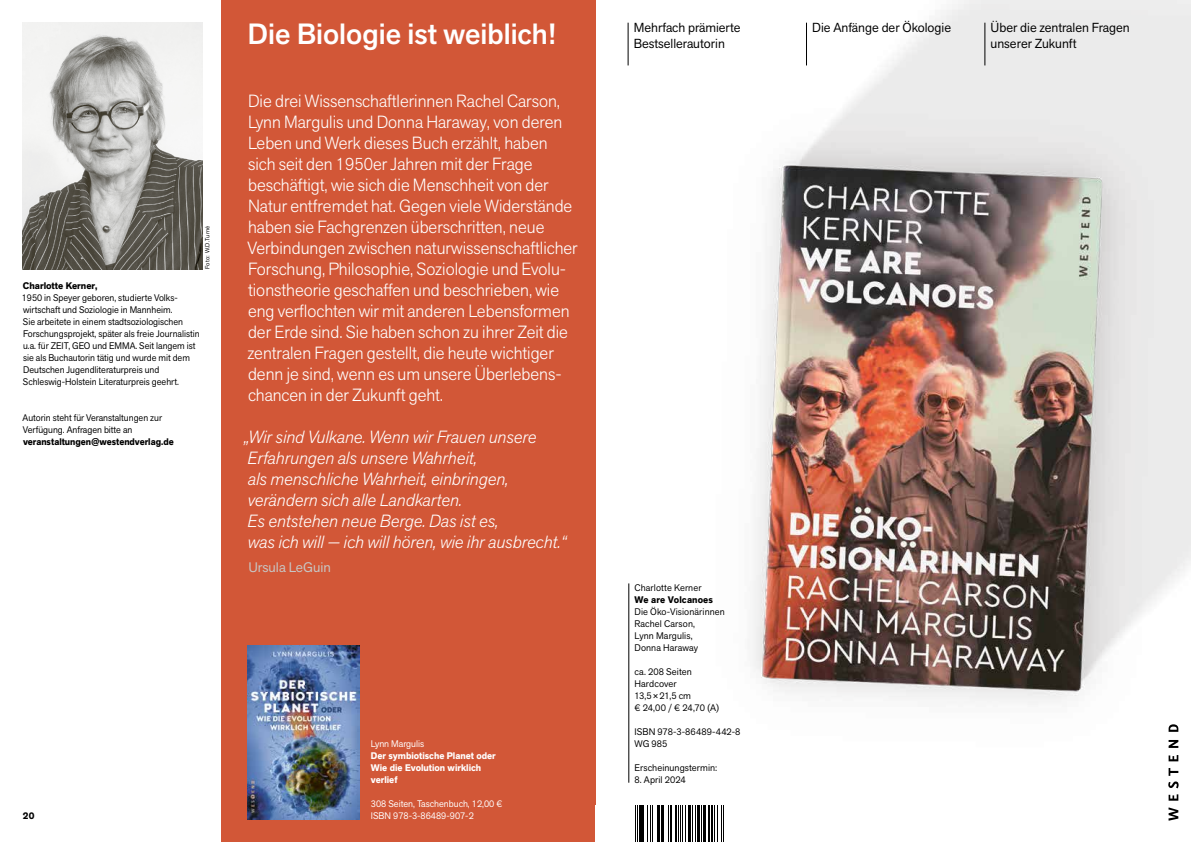
<style>
.page{position:relative;width:1191px;height:842px;background:#fff}
.page>*{position:absolute;margin:0;border:0;box-sizing:border-box;transform-origin:0 0}
.t1{font:500 29px "Akzid Grtsk Next";color:#fff}
.t2{font:300 17.5px/21px "Akzid Grtsk Next";color:#fff}
.t3{font:italic 300 17.5px/21px "Akzid Grtsk Next";color:#fff}
.t4{font:13.7px "Akzid Grtsk Next";color:#c7c7c5}
.t5{font:13px/15.6px "Akzid Grtsk Next";color:#000}
.t6{font:9.5px/12px "Akzid Grtsk Next";color:#000}
.t7{font:700 9.5px "Akzid Grtsk Next";color:#000}
.t8{font:9.5px "Akzid Grtsk Next";color:#fff}
.t9{font:700 9.5px/12px "Akzid Grtsk Next";color:#fff}
.t10{font:6px "Akzid Grtsk Next";letter-spacing:.05em;color:#000}
</style>
<div class="page">
<img style="left:595px;top:0;width:596px;height:819px">
<div style="left:221px;top:0;width:374px;height:842px;background:#d25737"></div>
<hr style="left:628px;top:583px;width:1px;height:200px;background:#000">
<img style="left:23px;top:23px;width:180px;height:246px">
<div style="left:595px;top:805px;width:170px;height:37px;background:#fff"></div>
<hr style="left:635px;top:805px;width:1px;height:37px;background:#000">
<hr style="left:637px;top:805px;width:1px;height:37px;background:#000">
<hr style="left:639px;top:805px;width:2px;height:37px;background:#000">
<hr style="left:642px;top:805px;width:2px;height:37px;background:#000">
<hr style="left:647px;top:805px;width:1px;height:37px;background:#000">
<hr style="left:650px;top:805px;width:1px;height:37px;background:#000">
<hr style="left:652px;top:805px;width:1px;height:37px;background:#000">
<hr style="left:656px;top:805px;width:1px;height:37px;background:#000">
<hr style="left:658px;top:805px;width:2px;height:37px;background:#000">
<hr style="left:661px;top:805px;width:3px;height:37px;background:#000">
<hr style="left:668px;top:805px;width:1px;height:37px;background:#000">
<hr style="left:669px;top:805px;width:1px;height:37px;background:#000">
<hr style="left:671px;top:805px;width:1px;height:37px;background:#000">
<hr style="left:675px;top:805px;width:2px;height:37px;background:#000">
<hr style="left:678px;top:805px;width:1px;height:37px;background:#000">
<hr style="left:680px;top:805px;width:1px;height:37px;background:#000">
<hr style="left:682px;top:805px;width:1px;height:37px;background:#000">
<hr style="left:684px;top:805px;width:1px;height:37px;background:#000">
<hr style="left:688px;top:805px;width:3px;height:37px;background:#000">
<hr style="left:692px;top:805px;width:1px;height:37px;background:#000">
<hr style="left:695px;top:805px;width:1px;height:37px;background:#000">
<hr style="left:696px;top:805px;width:3px;height:37px;background:#000">
<hr style="left:701px;top:805px;width:1px;height:37px;background:#000">
<hr style="left:703px;top:805px;width:3px;height:37px;background:#000">
<hr style="left:708px;top:805px;width:2px;height:37px;background:#000">
<hr style="left:710px;top:805px;width:2px;height:37px;background:#000">
<hr style="left:714px;top:805px;width:1px;height:37px;background:#000">
<hr style="left:717px;top:805px;width:1px;height:37px;background:#000">
<hr style="left:721px;top:805px;width:1px;height:37px;background:#000">
<hr style="left:723px;top:805px;width:1px;height:37px;background:#000">
<img style="left:247px;top:645px;width:112px;height:174px">
<svg style="left:1168px;top:724px;width:10px;height:97px"></svg>
<hr style="left:627px;top:23px;width:1px;height:42px;background:#000">
<hr style="left:806px;top:23px;width:1px;height:42px;background:#000">
<hr style="left:984px;top:23px;width:1px;height:42px;background:#000">
<p class="t10" style="left:203px;top:269px;width:45px;rotate:-90deg">Foto: W.D.Turné</p>
<p class="t7" style="left:23px;top:280px;width:76px">Charlotte Kerner,</p>
<p class="t6" style="left:22px;top:292px;width:179px">1950 in Speyer geboren, studierte Volks&shy;wirtschaft und Soziologie in Mannheim.<br>Sie arbeitete in einem stadtsoziologischen Forschungsprojekt, später als freie Journalistin u.a. für ZEIT, GEO und EMMA. Seit langem ist sie als Buchautorin tätig und wurde mit dem Deutschen Jugendliteraturpreis und Schleswig-Holstein Literaturpreis geehrt.</p>
<p class="t6" style="left:23px;top:412px;width:141px">Autorin steht für Veranstaltungen zur<br>Verfügung. Anfragen bitte an</p>
<p class="t7" style="left:23px;top:436px;width:152px">veranstaltungen@westendverlag.de</p>
<h1 class="t1" style="left:248px;top:15px;width:309px">Die Biologie ist weiblich!</h1>
<p class="t2" style="left:247px;top:91px;width:332px">Die drei Wissenschaftlerinnen Rachel Carson, Lynn Margulis und Donna Haraway, von deren Leben und Werk dieses Buch erzählt, haben sich seit den 1950er Jahren mit der Frage beschäftigt, wie sich die Menschheit von der Natur entfremdet hat. Gegen viele Widerstände haben sie Fachgrenzen überschritten, neue Verbindungen zwischen naturwissenschaftlicher Forschung, Philosophie, Soziologie und Evolu&shy;tionstheorie geschaffen und beschrieben, wie eng verflochten wir mit anderen Lebensformen der Erde sind. Sie haben schon zu ihrer Zeit die zentralen Fragen gestellt, die heute wichtiger denn je sind, wenn es um unsere Überlebens&shy;chancen in der Zukunft geht.</p>
<p class="t3" style="left:244px;top:427px;width:324px">„Wir sind Vulkane. Wenn wir Frauen unsere Erfahrungen als unsere Wahrheit,<br>als menschliche Wahrheit, einbringen, verändern sich alle Landkarten.<br>Es entstehen neue Berge. Das ist es,<br>was ich will — ich will hören, wie ihr ausbrecht.“</p>
<p class="t4" style="left:248px;top:558px;width:84px">Ursula LeGuin</p>
<p class="t8" style="left:371px;top:738px;width:55px">Lynn Margulis</p>
<p class="t9" style="left:371px;top:750px;width:126px">Der symbiotische Planet oder<br>Wie die Evolution wirklich verlief</p>
<p class="t8" style="left:371px;top:798px;width:133px">308 Seiten, Taschenbuch, 12,00 €</p>
<p class="t7" style="left:23px;top:810px;width:13px">20</p>
<p class="t8" style="left:371px;top:810px;width:104px">ISBN 978-3-86489-907-2</p>
<p class="t5" style="left:634px;top:20px;width:108px">Mehrfach prämierte<br>Bestsellerautorin</p>
<p class="t5" style="left:812px;top:20px;width:140px">Die Anfänge der Ökologie</p>
<p class="t5" style="left:990px;top:20px;width:141px">Über die zentralen Fragen unserer Zukunft</p>
<p class="t6" style="left:634px;top:581px;width:69px">Charlotte Kerner</p>
<p class="t7" style="left:634px;top:593px;width:80px">We are Volcanoes</p>
<p class="t6" style="left:634px;top:605px;width:92px">Die Öko-Visionärinnen<br>Rachel Carson,<br>Lynn Margulis,<br>Donna Haraway</p>
<p class="t6" style="left:634px;top:665px;width:87px">ca. 208 Seiten<br>Hardcover<br>13,5×21,5 cm<br>€ 24,00 / € 24,70 (A)</p>
<p class="t6" style="left:634px;top:725px;width:108px">ISBN 978-3-86489-442-8<br>WG 985</p>
<p class="t6" style="left:634px;top:761px;width:84px">Erscheinungstermin:</p>
<p class="t6" style="left:634px;top:773px;width:53px">8. April 2024</p>
</div>
